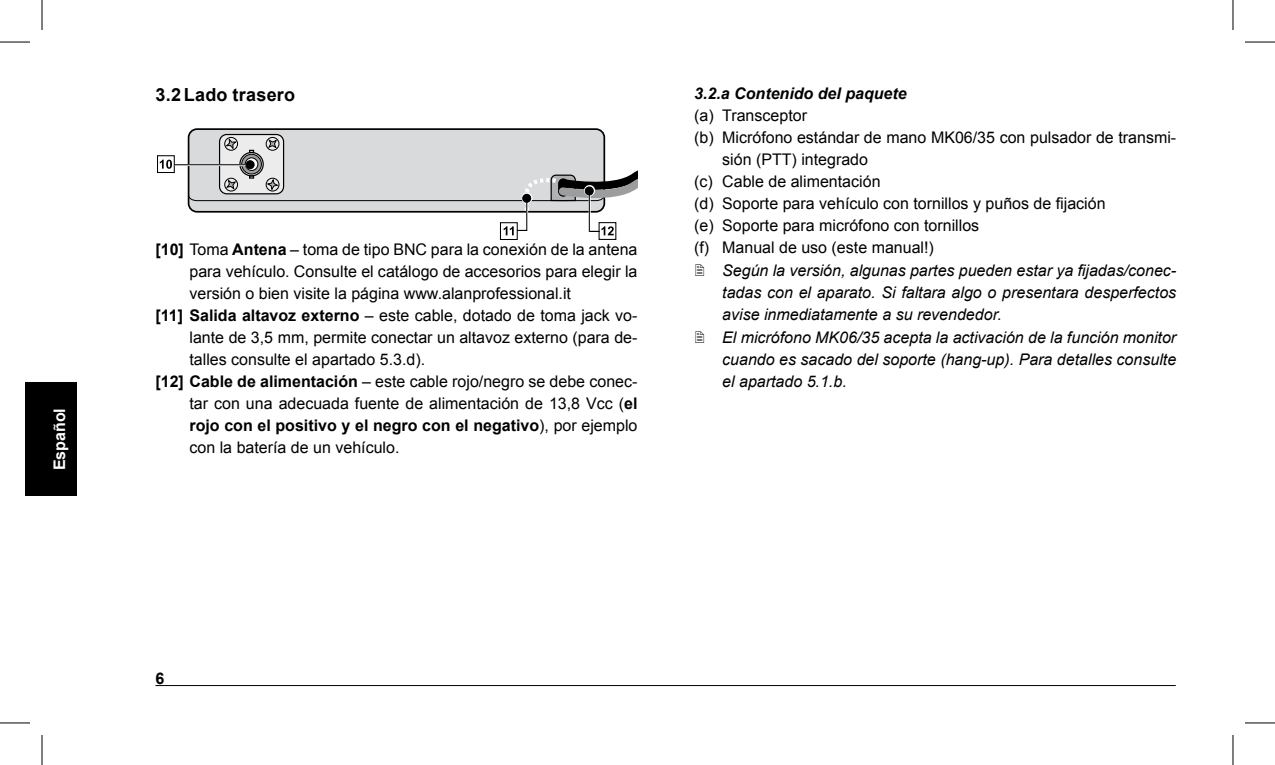
<style>
.page{position:relative;width:1275px;height:765px;background:#fff}
.page>*{position:absolute;margin:0;border:0;box-sizing:border-box;transform-origin:0 0}
.t1{font:700 18px "Arial";letter-spacing:.015em;color:#000}
.t2{font:16px "Arial";color:#000}
.t3{font:italic 16px/22.4px "Arial";color:#000}
.t4{font:700 16px "Arial";color:#000}
.t5{font:italic 700 16px "Arial";color:#000}
.t6{font:700 16px "Arial";color:#fff}
.s1{font-weight:700}
.s2{font-weight:400}
</style>
<div class="page">
<div style="left:25px;top:382px;width:51px;height:114px;background:#000"></div>
<hr style="left:155px;top:684px;width:1020px;height:1px;background:#000">
<div style="left:189px;top:129px;width:415px;height:83px;background:#d9dadb;border-radius:8px"></div>
<div style="left:188px;top:128px;width:417px;height:84px;border:2px solid #000;border-radius:8px"></div>
<div style="left:219px;top:134px;width:65px;height:60px;border:1px solid #000;border-radius:7px"></div>
<div style="left:157px;top:155px;width:18px;height:18px;border:1px solid #000"></div>
<hr style="left:174px;top:164px;width:76px;height:1px;background:#000">
<svg style="left:160px;top:160px;width:12px;height:9px"></svg>
<div style="left:598px;top:222px;width:18px;height:18px;border:1px solid #000"></div>
<div style="left:500px;top:222px;width:18px;height:18px;border:1px solid #000"></div>
<svg style="left:188px;top:137px;width:449px;height:98px"></svg>
<hr style="left:526px;top:198px;width:1px;height:33px;background:#000">
<div style="left:523px;top:194px;width:8px;height:8px;background:#000;border-radius:50%"></div>
<div style="left:522px;top:194px;width:9px;height:9px;border:1px solid #000;border-radius:50%"></div>
<hr style="left:0;top:42px;width:30px;height:1px;background:#000">
<hr style="left:1245px;top:42px;width:30px;height:1px;background:#000">
<hr style="left:0;top:722px;width:30px;height:1px;background:#000">
<hr style="left:1245px;top:722px;width:30px;height:1px;background:#000">
<hr style="left:42px;top:0;width:1px;height:30px;background:#000">
<hr style="left:42px;top:734px;width:1px;height:30px;background:#000">
<hr style="left:1232px;top:0;width:1px;height:30px;background:#000">
<hr style="left:1232px;top:734px;width:1px;height:30px;background:#000">
<p class="t6" style="left:49px;top:470px;width:64px;rotate:-90deg">Español</p>
<p class="t1" style="left:155px;top:82px;width:141px">3.2 Lado trasero</p>
<p class="t2" style="left:155px;top:238px;width:483px"><span class="s1">[1 0]</span> Toma <span class="s1">Antena</span> – toma de tipo BNC para la conexión de la antena</p>
<p class="t2" style="left:189px;top:260px;width:449px">para vehículo. Consulte el catálogo de accesorios para elegir la</p>
<p class="t2" style="left:189px;top:282px;width:383px">versión o bien visite la página www.alanprofessional.it</p>
<p class="t2" style="left:155px;top:304px;width:483px"><span class="s1">[11 ] Salida altavoz externo</span> – este cable, dotado de toma jack vo-</p>
<p class="t2" style="left:189px;top:326px;width:449px">lante de 3,5 mm, permite conectar un altavoz externo (para de-</p>
<p class="t2" style="left:189px;top:348px;width:237px">talles consulte el apartado 5.3.d).</p>
<p class="t2" style="left:155px;top:370px;width:483px"><span class="s1">[1 2] Cable de alimentación</span> – este cable rojo/negro se debe conec-</p>
<p class="t2" style="left:189px;top:392px;width:449px">tar con una adecuada fuente de alimentación de 13,8 Vcc (<span class="s1">el</span></p>
<p class="t4" style="left:189px;top:414px;width:449px">rojo con el positivo y el negro con el negativo<span class="s2">), por ejemplo</span></p>
<p class="t2" style="left:189px;top:436px;width:211px">con la batería de un vehículo.</p>
<p class="t5" style="left:694px;top:83px;width:214px">3.2.a Contenido del paquete</p>
<p class="t2" style="left:694px;top:105px;width:114px">(a) Transceptor</p>
<p class="t2" style="left:694px;top:127px;width:483px">(b) Micrófono estándar de mano MK06/35 con pulsador de transmi-</p>
<p class="t2" style="left:722px;top:149px;width:147px">sión (PTT) integrado</p>
<p class="t2" style="left:694px;top:171px;width:188px">(c) Cable de alimentación</p>
<p class="t2" style="left:694px;top:193px;width:413px">(d) Soporte para vehículo con tornillos y puños de fijación</p>
<p class="t2" style="left:694px;top:215px;width:286px">(e) Soporte para micrófono con tornillos</p>
<p class="t2" style="left:694px;top:237px;width:241px">(f) Manual de uso (este manual!)</p>
<p class="t3" style="left:722px;top:259px;width:455px">Según la versión, algunas partes pueden estar ya fijadas/conec&shy;tadas con el aparato. Si faltara algo o presentara desperfectos avise inmediatamente a su revendedor.<br>El micrófono MK06/35 acepta la activación de la función monitor cuando es sacado del soporte (hang-up). Para detalles consulte el apartado 5.1.b.</p>
</div>
